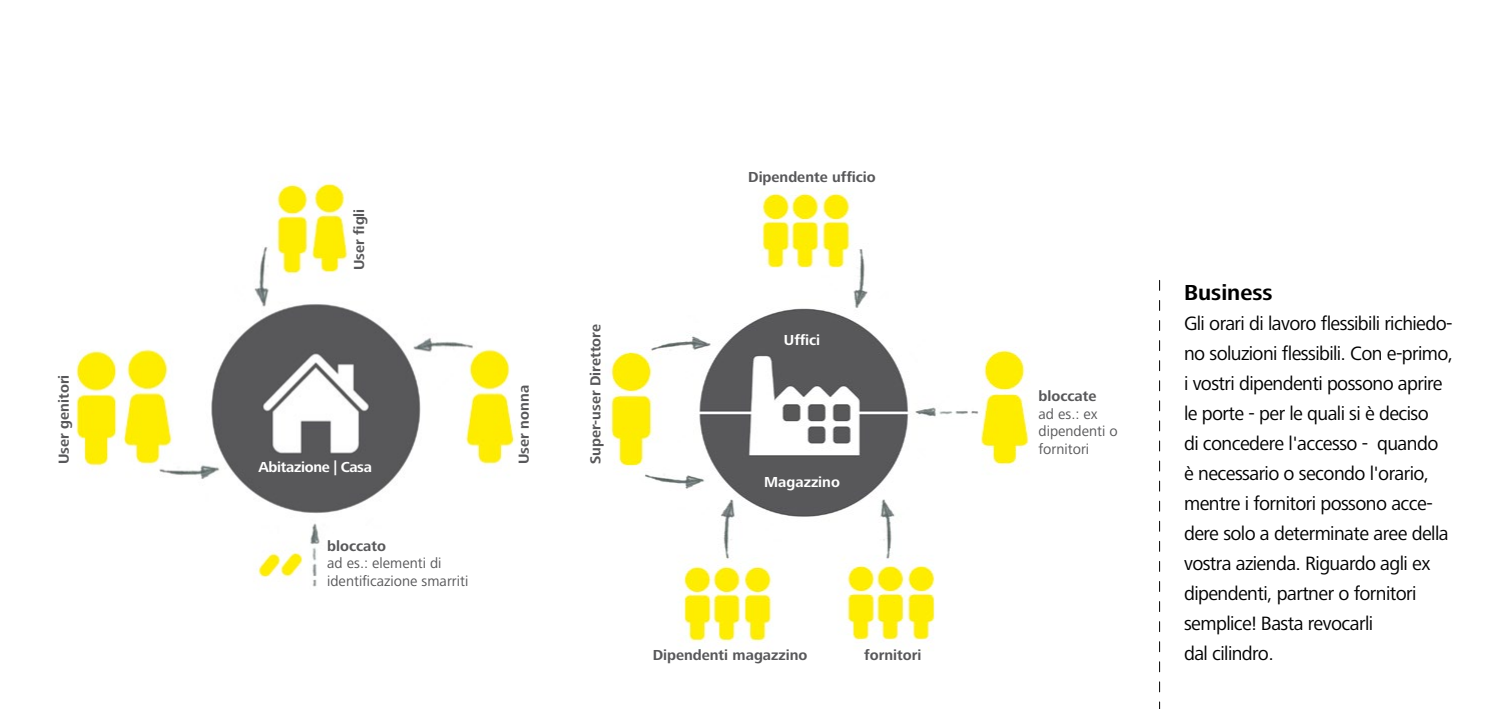
<style>
.page{position:relative;width:1489px;height:709px;background:#fff}
.page>*{position:absolute;margin:0;border:0;box-sizing:border-box;transform-origin:0 0}
.fließtext{font:700 22.5px "Frutiger Next LTCE";color:#000}
.t1{font:20px/30px "Frutiger Next LTCE";letter-spacing:-.03em;color:#000}
.fließtext-2{font:700 15px "Frutiger Next LTCE";color:#58585a}
.fließtext-3{font:15px "Frutiger Next LTCE";color:#58585a}
.fließtext-4{font:700 15px "Frutiger Next LTCE";letter-spacing:-.02em;color:#fff}
.fließtext-5{font:700 15px "Frutiger Next LTCE";color:#fff}
</style>
<div class="page">
<img style="left:610px;top:189px;width:419px;height:460px">
<img style="left:76px;top:183px;width:440px;height:404px">
<svg style="left:1159px;top:280px;width:1px;height:429px"></svg>
<p class="fließtext-2" style="left:55px;top:464px;width:91px;rotate:-90deg">User genitori</p>
<p class="fließtext-2" style="left:350px;top:270px;width:63px;rotate:-90deg">User figli</p>
<p class="fließtext-4" style="left:258px;top:458px;width:115px">Abitazione | Casa</p>
<p class="fließtext-2" style="left:327px;top:537px;width:60px">bloccato</p>
<p class="fließtext-3" style="left:327px;top:555px;width:116px">ad es.: elementi di</p>
<p class="fließtext-3" style="left:327px;top:572px;width:143px">identificazione smarriti</p>
<p class="fließtext-2" style="left:515px;top:464px;width:80px;rotate:-90deg">User nonna</p>
<p class="fließtext-2" style="left:587px;top:464px;width:141px;rotate:-90deg">Super-user Direttore</p>
<p class="fließtext-2" style="left:748px;top:169px;width:129px">Dipendente ufficio</p>
<p class="fließtext-4" style="left:784px;top:332px;width:38px">Uffici</p>
<p class="fließtext-5" style="left:764px;top:473px;width:77px">Magazzino</p>
<p class="fließtext-2" style="left:652px;top:647px;width:156px">Dipendenti magazzino</p>
<p class="fließtext-2" style="left:864px;top:647px;width:59px">fornitori</p>
<p class="fließtext-2" style="left:1038px;top:388px;width:59px">bloccate</p>
<p class="fließtext-3" style="left:1038px;top:405px;width:61px">ad es.: ex</p>
<p class="fließtext-3" style="left:1038px;top:423px;width:81px">dipendenti o</p>
<p class="fließtext-3" style="left:1038px;top:440px;width:52px">fornitori</p>
<p class="fließtext" style="left:1183px;top:280px;width:90px">Business</p>
<p class="t1" style="left:1183px;top:309px;width:271px">Gli orari di lavoro flessibili richiedo&shy;no soluzioni flessibili. Con e-primo, i vostri dipendenti possono aprire le porte - per le quali si è deciso<br>di concedere l'accesso - quando<br>è necessario o secondo l'orario, mentre i fornitori possono acce&shy;dere solo a determinate aree della vostra azienda. Riguardo agli ex dipendenti, partner o fornitori</p>
<p class="t1" style="left:1183px;top:609px;width:190px">semplice! Basta revocarli</p>
<p class="t1" style="left:1183px;top:639px;width:91px">dal cilindro.</p>
</div>
